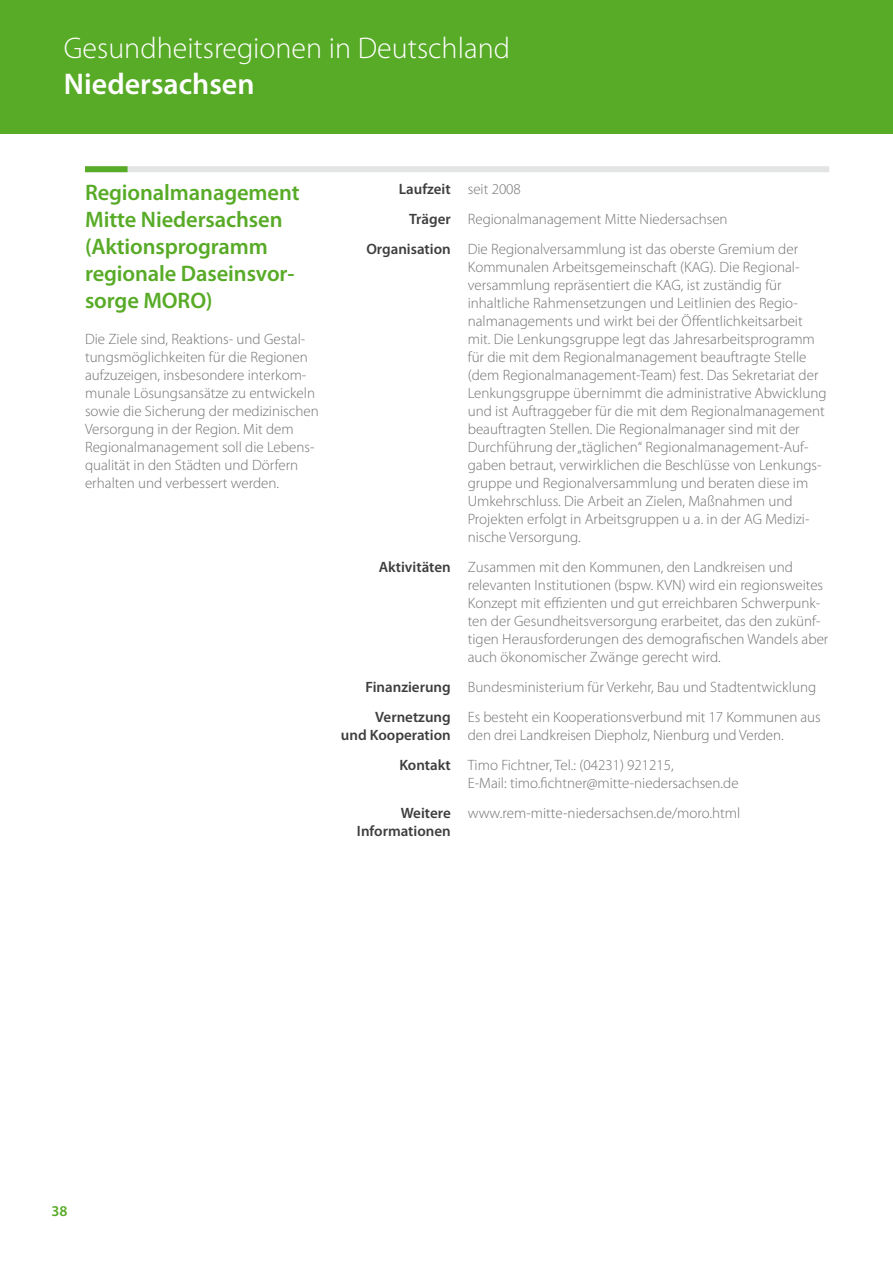
<style>
.page{position:relative;width:893px;height:1263px;background:#fff}
.page>*{position:absolute;margin:0;border:0;box-sizing:border-box;transform-origin:0 0}
.t1{font:300 30px "Myriad Pro";color:#fff}
.t2{font:600 30px "Myriad Pro";color:#fff}
.t3{font:600 22.5px/27px "Myriad Pro";letter-spacing:-.005em;color:#58ab27}
.t4{font:300 15px/18px "Myriad Pro";color:#707173}
.t5{font:600 15px/30px "Myriad Pro";color:#3e3e40;text-align:right}
.t6{font:600 15px "Myriad Pro";color:#58ab27}
</style>
<div class="page">
<div style="left:85px;top:166px;width:744px;height:6px;background:#e3e4e4"></div>
<div style="left:85px;top:166px;width:43px;height:6px;background:#58ab27"></div>
<div style="left:0;top:0;width:893px;height:133px;background:#58ab27"></div>
<h1 class="t1" style="left:64px;top:30px;width:448px">Gesundheitsregionen in Deutschland</h1>
<h1 class="t2" style="left:64px;top:64px;width:192px">Niedersachsen</h1>
<h2 class="t3" style="left:85px;top:178px;width:216px">Regionalmanagement<br>Mitte Niedersachsen (Aktionsprogramm regionale Daseinsvor&shy;sorge MORO)</h2>
<p class="t4" style="left:85px;top:330px;width:235px">Die Ziele sind, Reaktions- und Gestal&shy;tungsmöglichkeiten für die Regionen aufzuzeigen, insbesondere interkom&shy;munale Lösungsansätze zu entwickeln sowie die Sicherung der medizinischen Versorgung in der Region. Mit dem Regionalmanagement soll die Lebens&shy;qualität in den Städten und Dörfern erhalten und verbessert werden.</p>
<p class="t5" style="left:366px;top:174px;width:86px">Laufzeit<br>Träger<br>Organisation</p>
<p class="t5" style="left:379px;top:552px;width:73px">Aktivitäten</p>
<p class="t5" style="left:365px;top:672px;width:87px">Finanzierung<br>Vernetzung</p>
<p class="t5" style="left:341px;top:720px;width:111px">und Kooperation<br>Kontakt</p>
<p class="t5" style="left:357px;top:804px;width:95px;line-height:18px">Weitere<br>Informationen</p>
<p class="t4" style="left:468px;top:174px;width:332px;line-height:30px">seit 2008<br>Regionalmanagement Mitte Niedersachsen<br>Die Regionalversammlung ist das oberste Gremium der</p>
<p class="t4" style="left:468px;top:258px;width:360px">Kommunalen Arbeitsgemeinschaft (KAG). Die Regional&shy;versammlung repräsentiert die KAG, ist zuständig für inhaltliche Rahmensetzungen und Leitlinien des Regio&shy;nalmanagements und wirkt bei der Öffentlichkeitsarbeit mit. Die Lenkungsgruppe legt das Jahresarbeitsprogramm für die mit dem Regionalmanagement beauftragte Stelle (dem Regionalmanagement-Team) fest. Das Sekretariat der Lenkungsgruppe übernimmt die administrative Abwicklung und ist Auftraggeber für die mit dem Regionalmanagement beauftragten Stellen. Die Regionalmanager sind mit der Durchführung der „täglichen“ Regionalmanagement-Auf&shy;gaben betraut, verwirklichen die Beschlüsse von Lenkungs&shy;gruppe und Regionalversammlung und beraten diese im Umkehrschluss. Die Arbeit an Zielen, Maßnahmen und Projekten erfolgt in Arbeitsgruppen u a. in der AG Medizi&shy;nische Versorgung.</p>
<p class="t4" style="left:468px;top:558px;width:362px">Zusammen mit den Kommunen, den Landkreisen und relevanten Institutionen (bspw. KVN) wird ein regionsweites Konzept mit effizienten und gut erreichbaren Schwerpunk&shy;ten der Gesundheitsversorgung erarbeitet, das den zukünf&shy;tigen Herausforderungen des demografischen Wandels aber auch ökonomischer Zwänge gerecht wird.</p>
<p class="t4" style="left:468px;top:672px;width:354px;line-height:30px">Bundesministerium für Verkehr, Bau und Stadtentwicklung<br>Es besteht ein Kooperationsverbund mit 17 Kommunen aus</p>
<p class="t4" style="left:468px;top:720px;width:317px;line-height:30px">den drei Landkreisen Diepholz, Nienburg und Verden.<br>Timo Fichtner, Tel.: (04231) 921215,</p>
<p class="t4" style="left:468px;top:768px;width:274px;line-height:30px">E-Mail: timo.fichtner@mitte-niedersachsen.de www.rem-mitte-niedersachsen.de/moro.html</p>
<p class="t6" style="left:51px;top:1201px;width:9px">38</p>
</div>
